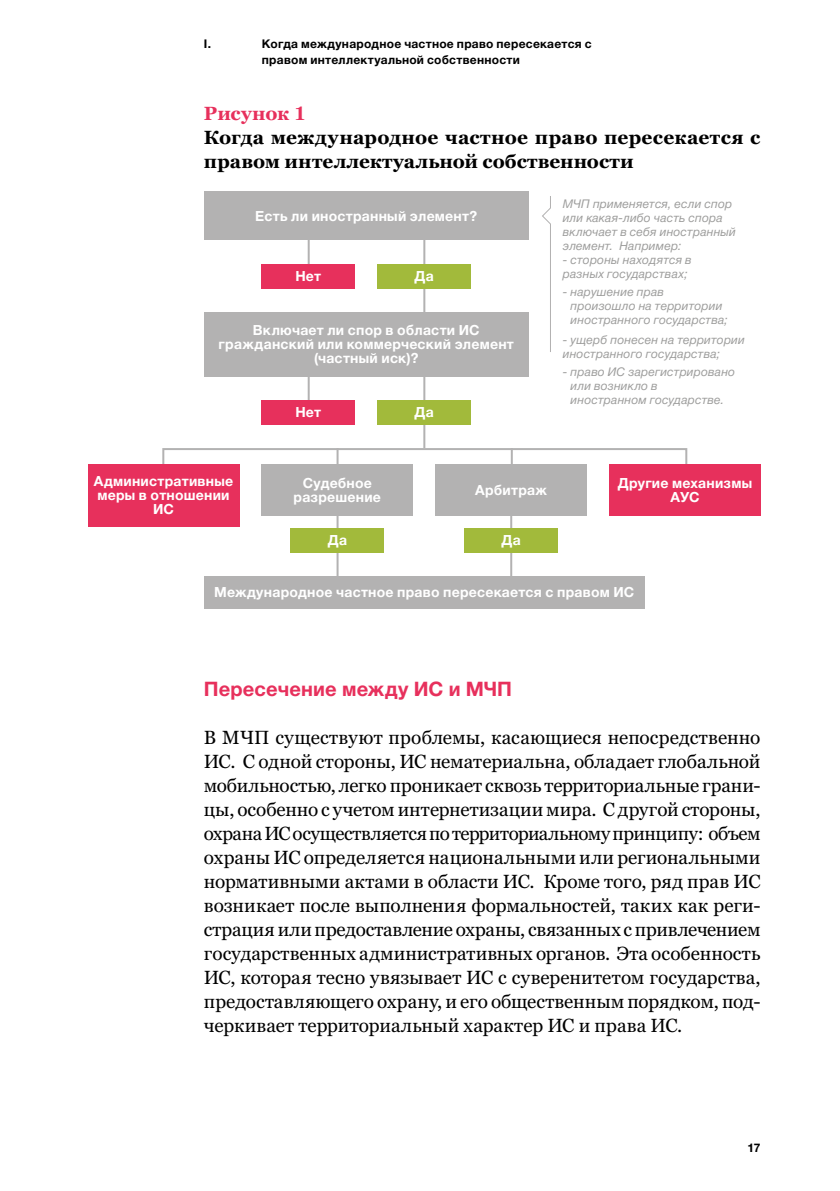
<style>
.page{position:relative;width:840px;height:1191px;background:#fff}
.page>*{position:absolute;margin:0;border:0;box-sizing:border-box;transform-origin:0 0}
.t1{font:700 20px "Helvetica Neue Cyr";letter-spacing:.01em;color:#e7305c}
.t2{font:19px/24px "Georgia Pro";letter-spacing:-.005em;color:#000;text-align:justify}
.t3{font:700 19px/24px "Georgia Pro";letter-spacing:.01em;color:#000}
.t4{font:700 19px "Georgia Pro";letter-spacing:-.005em;color:#e7305c}
.t5{font:700 14px/14px "Helvetica Neue Cyr";letter-spacing:.015em;color:#fff;text-align:center}
.t6{font:italic 12px/14px "Helvetica Neue Cyr";letter-spacing:.015em;color:#9d9d9c}
.t7{font:700 12px/16px "Helvetica Neue Cyr";letter-spacing:.02em;color:#000}
</style>
<div class="page">
<svg style="left:542px;top:196px;width:9px;height:156px"></svg>
<hr style="left:307px;top:240px;width:2px;height:24px;background:#b3b2b2">
<hr style="left:307px;top:376px;width:2px;height:24px;background:#b3b2b2">
<hr style="left:423px;top:240px;width:2px;height:72px;background:#b3b2b2">
<hr style="left:423px;top:376px;width:2px;height:72px;background:#b3b2b2">
<hr style="left:336px;top:448px;width:2px;height:20px;background:#b3b2b2">
<hr style="left:510px;top:448px;width:2px;height:20px;background:#b3b2b2">
<div style="left:204px;top:192px;width:324px;height:48px;background:#b3b2b2"></div>
<div style="left:204px;top:576px;width:440px;height:32px;background:#b3b2b2"></div>
<div style="left:204px;top:312px;width:324px;height:64px;background:#b3b2b2"></div>
<div style="left:377px;top:264px;width:93px;height:24px;background:#a2ba3b"></div>
<div style="left:377px;top:400px;width:93px;height:24px;background:#a2ba3b"></div>
<div style="left:261px;top:264px;width:94px;height:24px;background:#e7305c"></div>
<div style="left:261px;top:400px;width:94px;height:24px;background:#e7305c"></div>
<div style="left:162px;top:448px;width:525px;height:24px;border:2px solid #b3b2b2"></div>
<div style="left:88px;top:464px;width:151px;height:62px;background:#e7305c"></div>
<div style="left:261px;top:464px;width:151px;height:51px;background:#b3b2b2"></div>
<div style="left:435px;top:464px;width:151px;height:51px;background:#b3b2b2"></div>
<div style="left:609px;top:464px;width:151px;height:51px;background:#e7305c"></div>
<hr style="left:336px;top:504px;width:2px;height:72px;background:#b3b2b2">
<hr style="left:510px;top:504px;width:2px;height:72px;background:#b3b2b2">
<div style="left:291px;top:528px;width:93px;height:24px;background:#a2ba3b"></div>
<div style="left:464px;top:528px;width:93px;height:24px;background:#a2ba3b"></div>
<p class="t7" style="left:204px;top:36px;width:9px">I.</p>
<p class="t7" style="left:262px;top:36px;width:331px">Когда международное частное право пересекается с правом интеллектуальной собственности</p>
<p class="t4" style="left:204px;top:103px;width:104px">Рисунок 1</p>
<p class="t3" style="left:204px;top:126px;width:557px">Когда международное частное право пересекается с правом интеллектуальной собственности</p>
<p class="t6" style="left:562px;top:197px;width:174px">МЧП применяется, если спор или какая-либо часть спора включает в себя иностранный элемент. Например:</p>
<p class="t6" style="left:562px;top:253px;width:130px">- стороны находятся в разных государствах;</p>
<p class="t6" style="left:570px;top:285px;width:159px;text-indent:-8px">- нарушение прав произошло на территории иностранного государства;</p>
<p class="t6" style="left:562px;top:333px;width:183px">- ущерб понесен на территории иностранного государства;</p>
<p class="t6" style="left:570px;top:365px;width:166px;text-indent:-8px">- право ИС зарегистрировано или возникло в иностранном государстве.</p>
<p class="t5" style="left:255px;top:209px;width:223px">Есть ли иностранный элемент?</p>
<p class="t5" style="left:295px;top:269px;width:27px">Нет</p>
<p class="t5" style="left:414px;top:269px;width:21px">Да</p>
<p class="t5" style="left:218px;top:323px;width:296px">Включает ли спор в области ИС гражданский или коммерческий элемент (частный иск)?</p>
<p class="t5" style="left:295px;top:405px;width:27px">Нет</p>
<p class="t5" style="left:414px;top:405px;width:21px">Да</p>
<p class="t5" style="left:94px;top:474px;width:141px">Административные меры в отношении<br>ИС</p>
<p class="t5" style="left:293px;top:476px;width:89px">Судебное разрешение</p>
<p class="t5" style="left:475px;top:483px;width:73px">Арбитраж</p>
<p class="t5" style="left:617px;top:476px;width:136px">Другие механизмы<br>АУС</p>
<p class="t5" style="left:327px;top:533px;width:21px">Да</p>
<p class="t5" style="left:501px;top:533px;width:21px">Да</p>
<p class="t5" style="left:214px;top:585px;width:421px">Международное частное право пересекается с правом ИС</p>
<p class="t1" style="left:204px;top:678px;width:309px">Пересечение между ИС и МЧП</p>
<p class="t2" style="left:204px;top:726px;width:558px">В МЧП существуют проблемы, касающиеся непосредственно ИС. С одной стороны, ИС нематериальна, обладает глобальной мобильностью, легко проникает сквозь территориальные грани&shy;цы, особенно с учетом интернетизации мира. С другой стороны, охрана ИС осуществляется по территориальному принципу: объем охраны ИС определяется национальными или региональными нормативными актами в области ИС. Кроме того, ряд прав ИС возникает после выполнения формальностей, таких как реги&shy;страция или предоставление охраны, связанных с привлечением государственных административных органов. Эта особенность ИС, которая тесно увязывает ИС с суверенитетом государства, предоставляющего охрану, и его общественным порядком, под&shy;черкивает территориальный характер ИС и права ИС.</p>
<p class="t7" style="left:747px;top:1140px;width:15px">17</p>
</div>
